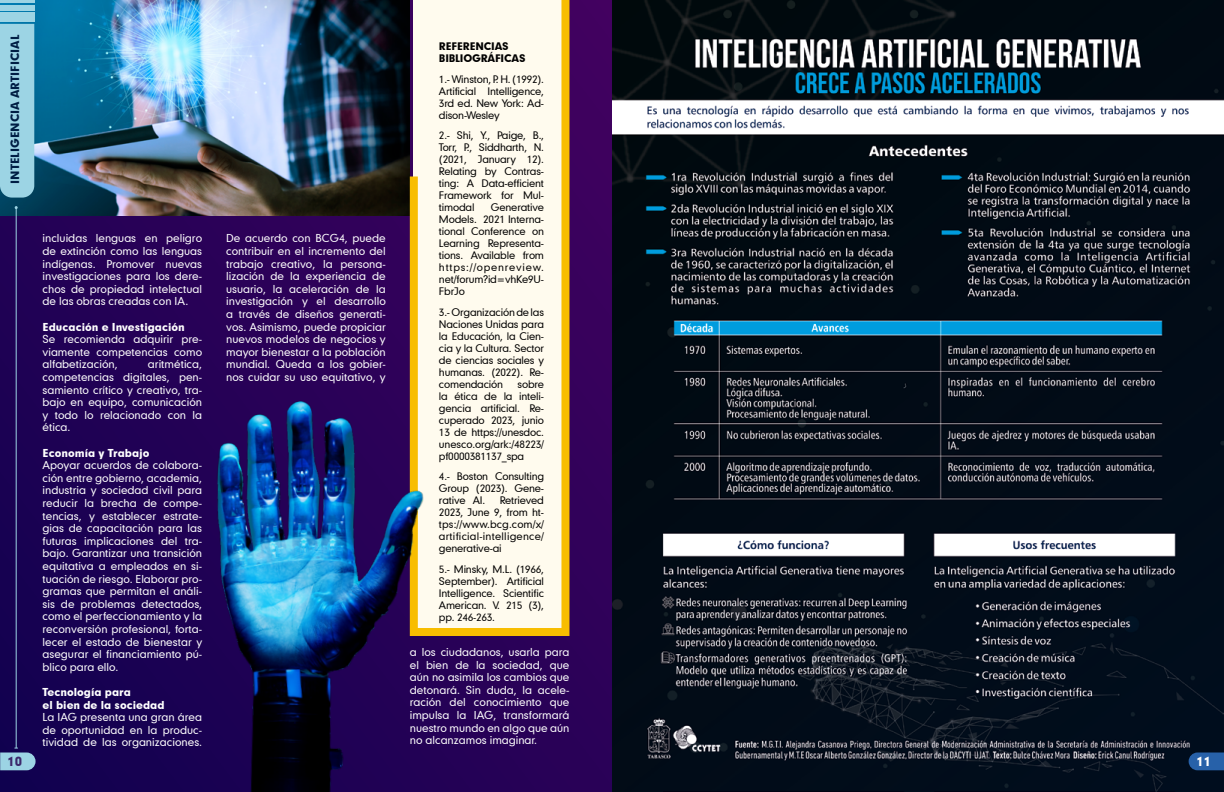
<style>
.page{position:relative;width:1224px;height:792px;background:#fff}
.page>*{position:absolute;margin:0;border:0;box-sizing:border-box;transform-origin:0 0}
.t1{font:12px "Geometric 706 BT Black B";color:#fff}
.t2{font:12px "Geometric 706 BT Black B";color:#3c286c}
.t3{font:11px "Geometric 706 BT Black B";color:#001e44}
.t4{font:10.5px/12.6px "Geometric 706 BT Medium B";color:#fff;text-align:justify}
.t5{font:10.5px/12.6px "Geometric 706 BT Black B";color:#fff}
.t6{font:10px/12px "Geometric 706 BT Medium B";letter-spacing:-.02em;color:#000;text-align:justify}
.t7{font:10px/12px "Geometric 706 BT Black B";letter-spacing:-.02em;color:#000}
</style>
<div class="page">
<img style="left:612px;top:0;width:612px;height:792px">
<div style="left:0;top:0;width:612px;height:792px;background:linear-gradient(to right,#1c0153,#32015a)"></div>
<img style="left:0;top:0;width:406px;height:216px">
<svg style="left:406px;top:0;width:167px;height:640px;background:#f3e9d3"></svg>
<img style="left:192px;top:381px;width:251px;height:411px">
<svg style="left:1189px;top:753px;width:35px;height:17px"></svg>
<hr style="left:16px;top:208px;width:1px;height:540px;background:#9cd4e4">
<svg style="left:0;top:748px;width:36px;height:22px"></svg>
<div style="left:0;top:24px;width:34px;height:174px;background:#9cd4e4"></div>
<div style="left:0;top:12px;width:34px;height:9px;background:#9cd4e4"></div>
<div style="left:0;top:5px;width:34px;height:5px;background:#9cd4e4"></div>
<hr style="left:0;top:0;width:34px;height:3px;background:#9cd4e4">
<p class="t3" style="left:8px;top:184px;width:150px;rotate:-90deg">INTELIGENCIA ARTIFICIAL</p>
<p class="t7" style="left:439px;top:40px;width:88px">REFERENCIAS<br>BIBLIOGRÁFICAS</p>
<p class="t6" style="left:439px;top:73px;width:107px">1.- Winston, P. H. (1992).<br>Artificial Intelligence, 3rd ed. New York: Ad&shy;dison-Wesley</p>
<p class="t6" style="left:439px;top:129px;width:107px">2.- Shi, Y., Paige, B., Torr, P., Siddharth, N. (2021, January 12).<br>Relating by Contras&shy;ting: A Data-efficient Framework for Mul&shy;timodal</p>
<p class="t6" style="left:439px;top:201px;width:107px;text-indent:52px">Generative Models. 2021 Interna&shy;tional Conference on Learning Representa&shy;tions. Available from https://openreview. net/forum?id=vhKe9U-FbrJo</p>
<p class="t6" style="left:439px;top:306px;width:107px">3.- Organización de las Naciones Unidas para la Educación, la Cien&shy;cia y la Cultura. Sector de ciencias sociales y humanas. (2022). Re&shy;comendación</p>
<p class="t4" style="left:226px;top:232px;width:161px">De acuerdo con BCG4, puede contribuir en el incremento del trabajo creativo, la persona&shy;lización de la experiencia de usuario, la aceleración de la investigación y el desarrollo a través de diseños generati&shy;vos. Asimismo, puede propiciar nuevos modelos de negocios y mayor bienestar a la población mundial. Queda a los gobier&shy;nos cuidar su uso equitativo, y</p>
<p class="t4" style="left:43px;top:232px;width:161px">incluidas lenguas en peligro de extinción como las lenguas indígenas. Promover nuevas investigaciones para los dere&shy;chos de propiedad intelectual de las obras creadas con IA.</p>
<p class="t5" style="left:43px;top:320px;width:144px">Educación e Investigación</p>
<p class="t4" style="left:43px;top:333px;width:161px">Se recomienda adquirir pre&shy;viamente competencias como alfabetización,</p>
<p class="t4" style="left:43px;top:358px;width:161px;text-indent:105px">aritmética, competencias digitales, pen&shy;samiento crítico y creativo, tra&shy;bajo en equipo, comunicación y todo lo relacionado con la ética.</p>
<p class="t5" style="left:43px;top:446px;width:108px">Economía y Trabajo</p>
<p class="t4" style="left:43px;top:459px;width:161px">Apoyar acuerdos de colabora&shy;ción entre gobierno, academia, industria y sociedad civil para reducir la brecha de compe&shy;tencias, y establecer estrate&shy;gias de capacitación para las futuras implicaciones del tra&shy;bajo. Garantizar una transición equitativa a empleados en si&shy;tuación de riesgo. Elaborar pro&shy;gramas que permitan el análi&shy;sis de problemas detectados, como el perfeccionamiento y la reconversión profesional, forta&shy;lecer el estado de bienestar y asegurar el financiamiento pú&shy;blico para ello.</p>
<p class="t5" style="left:43px;top:685px;width:124px">Tecnología para<br>el bien de la sociedad</p>
<p class="t4" style="left:43px;top:711px;width:161px">La IAG presenta una gran área de oportunidad en la produc&shy;tividad de las organizaciones.</p>
<p class="t6" style="left:439px;top:378px;width:107px;text-indent:79px">sobre la ética de la inteli&shy;gencia artificial. Re&shy;cuperado 2023, junio 13 de https://unesdoc. unesco.org/ark:/48223/ pf0000381137_spa</p>
<p class="t6" style="left:439px;top:470px;width:107px">4.- Boston Consulting Group (2023). Gene&shy;rative AI.</p>
<p class="t6" style="left:439px;top:494px;width:107px;text-indent:61px">Retrieved 2023, June 9, from ht&shy;tps://www.bcg.com/x/ artificial-intelligence/ generative-ai</p>
<p class="t6" style="left:439px;top:563px;width:107px">5.- Minsky, M.L. (1966, September). Artificial Intelligence. Scientific American. V. 215 (3), pp. 246-263.</p>
<p class="t4" style="left:410px;top:645px;width:161px">a los ciudadanos, usarla para el bien de la sociedad, que aún no asimila los cambios que detonará. Sin duda, la acele&shy;ración del conocimiento que impulsa la IAG, transformará nuestro mundo en algo que aún no alcanzamos imaginar.</p>
<p class="t2" style="left:7px;top:753px;width:16px">10</p>
<p class="t1" style="left:1196px;top:753px;width:16px">11</p>
</div>
